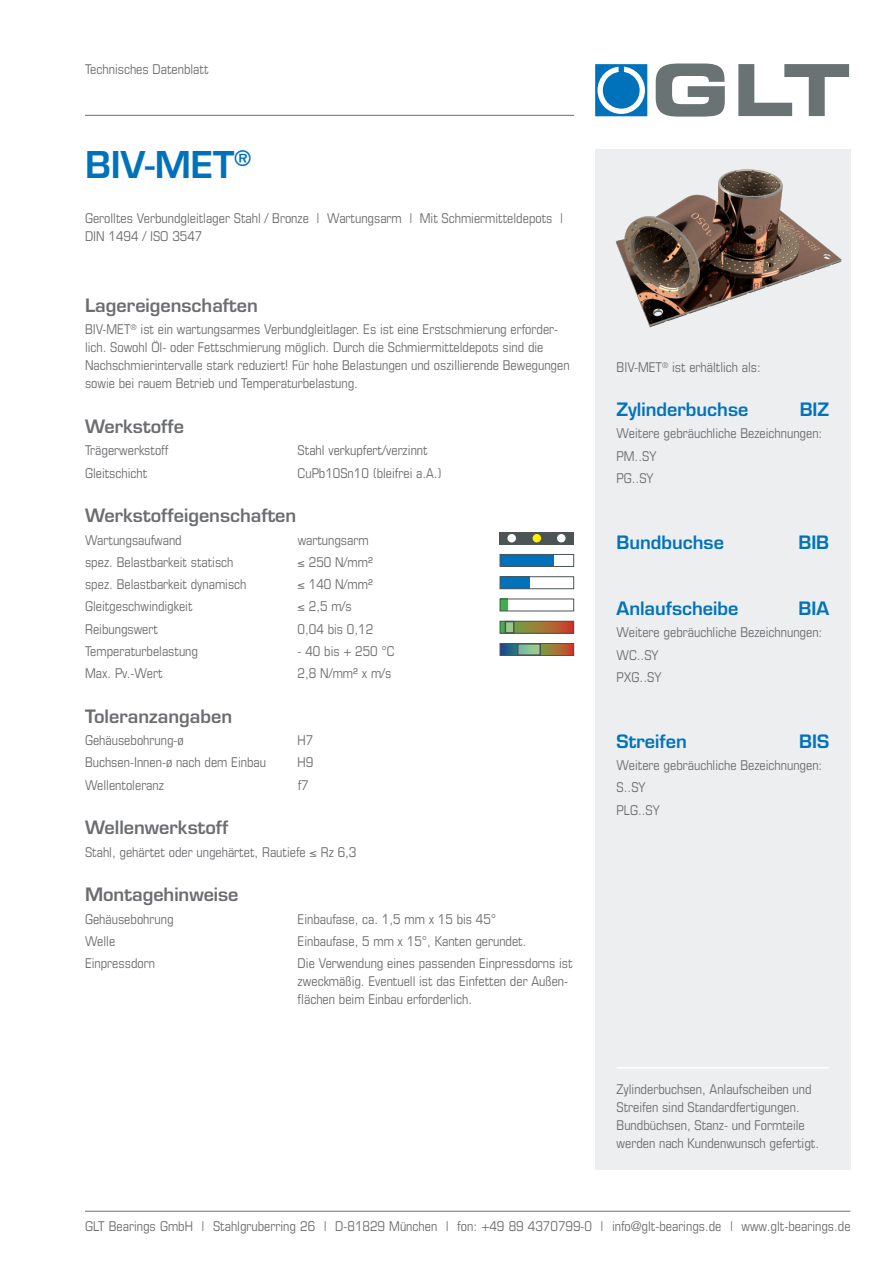
<style>
.page{position:relative;width:893px;height:1263px;background:#fff}
.page>*{position:absolute;margin:0;border:0;box-sizing:border-box;transform-origin:0 0}
.Headline_Produkt{font:600 36px "Eurostile";color:#0072bc}
.Überschrift_Eigensch{font:600 18px "Eurostile";color:#6c6d70}
.Headline_blau{font:600 18px "Eurostile";color:#0072bc}
.Einf__Abs__hängender{font:condensed 13.5px/18px "Eurostile";color:#6c6d70}
</style>
<div class="page">
<div style="left:595px;top:149px;width:255px;height:1020px;background:#eceeef"></div>
<img style="left:595px;top:95px;width:247px;height:233px">
<div style="left:500px;top:532px;width:74px;height:13px;background:#4d5455"></div>
<div style="left:533px;top:534px;width:8px;height:8px;background:#fff101;border-radius:50%"></div>
<div style="left:507px;top:534px;width:9px;height:8px;background:#fff;border-radius:50%"></div>
<div style="left:557px;top:534px;width:9px;height:8px;background:#fff;border-radius:50%"></div>
<svg style="left:502px;top:556px;width:52px;height:9px"></svg>
<div style="left:500px;top:554px;width:74px;height:13px;border:1px solid #4d5455"></div>
<svg style="left:502px;top:578px;width:28px;height:9px"></svg>
<div style="left:500px;top:576px;width:74px;height:13px;border:1px solid #4d5455"></div>
<svg style="left:502px;top:601px;width:6px;height:8px"></svg>
<svg style="left:502px;top:623px;width:70px;height:9px"></svg>
<div style="left:500px;top:621px;width:74px;height:13px;border:1px solid #4d5455"></div>
<div style="left:505px;top:622px;width:9px;height:11px;background:#9dc88e"></div>
<div style="left:505px;top:621px;width:9px;height:13px;border:2px solid #4d5455"></div>
<svg style="left:502px;top:645px;width:70px;height:9px"></svg>
<div style="left:500px;top:643px;width:74px;height:13px;border:1px solid #4d5455"></div>
<svg style="left:520px;top:646px;width:18px;height:7px"></svg>
<div style="left:517px;top:643px;width:24px;height:13px;border:2px solid #4d5455"></div>
<svg style="left:595px;top:64px;width:52px;height:52px"></svg>
<svg style="left:656px;top:64px;width:193px;height:53px"></svg>
<hr style="left:85px;top:115px;width:489px;height:1px;background:#6c6d70">
<hr style="left:85px;top:1211px;width:765px;height:1px;background:#6c6d70">
<hr style="left:617px;top:1067px;width:212px;height:1px;background:#fff">
<p class="Einf__Abs__hängender" style="left:85px;top:60px;width:125px">Technisches Datenblatt</p>
<p class="Headline_Produkt" style="left:85px;top:142px;width:167px">BIV-MET<sup>®</sup></p>
<p class="Einf__Abs__hängender" style="left:85px;top:209px;width:479px">Gerolltes Verbundgleitlager Stahl / Bronze | Wartungsarm | Mit Schmiermitteldepots |<br>DIN 1494 / ISO 3547</p>
<p class="Überschrift_Eigensch" style="left:85px;top:294px;width:174px">Lagereigenschaften</p>
<p class="Einf__Abs__hängender" style="left:85px;top:320px;width:486px">BIV-MET<sup>®</sup> ist ein wartungsarmes Verbundgleitlager. Es ist eine Erstschmierung erforder&shy;lich. Sowohl Öl- oder Fettschmierung möglich. Durch die Schmiermitteldepots sind die Nachschmierintervalle stark reduziert! Für hohe Belastungen und oszillierende Bewegungen sowie bei rauem Betrieb und Temperaturbelastung.</p>
<p class="Überschrift_Eigensch" style="left:85px;top:415px;width:101px">Werkstoffe</p>
<p class="Einf__Abs__hängender" style="left:85px;top:441px;width:85px">Trägerwerkstoff</p>
<p class="Einf__Abs__hängender" style="left:298px;top:441px;width:132px">Stahl verkupfert/verzinnt</p>
<p class="Einf__Abs__hängender" style="left:85px;top:463px;width:64px">Gleitschicht</p>
<p class="Einf__Abs__hängender" style="left:298px;top:463px;width:146px">CuPb10Sn10 (bleifrei a.A.)</p>
<p class="Überschrift_Eigensch" style="left:85px;top:504px;width:213px">Werkstoffeigenschaften</p>
<p class="Einf__Abs__hängender" style="left:85px;top:530px;width:98px">Wartungsaufwand</p>
<p class="Einf__Abs__hängender" style="left:298px;top:530px;width:72px">wartungsarm</p>
<p class="Einf__Abs__hängender" style="left:85px;top:553px;width:150px">spez. Belastbarkeit statisch</p>
<p class="Einf__Abs__hängender" style="left:298px;top:553px;width:77px">≤ 250 N/mm²</p>
<p class="Einf__Abs__hängender" style="left:85px;top:575px;width:163px">spez. Belastbarkeit dynamisch</p>
<p class="Einf__Abs__hängender" style="left:298px;top:575px;width:77px">≤ 140 N/mm²</p>
<p class="Einf__Abs__hängender" style="left:85px;top:597px;width:109px">Gleitgeschwindigkeit</p>
<p class="Einf__Abs__hängender" style="left:298px;top:597px;width:56px">≤ 2,5 m/s</p>
<p class="Einf__Abs__hängender" style="left:85px;top:619px;width:74px">Reibungswert</p>
<p class="Einf__Abs__hängender" style="left:298px;top:619px;width:77px">0,04 bis 0,12</p>
<p class="Einf__Abs__hängender" style="left:85px;top:642px;width:114px">Temperaturbelastung</p>
<p class="Einf__Abs__hängender" style="left:298px;top:642px;width:99px">- 40 bis + 250 °C</p>
<p class="Einf__Abs__hängender" style="left:85px;top:664px;width:79px">Max. Pv.-Wert</p>
<p class="Einf__Abs__hängender" style="left:298px;top:664px;width:95px">2,8 N/mm² x m/s</p>
<p class="Überschrift_Eigensch" style="left:85px;top:705px;width:149px">Toleranzangaben</p>
<p class="Einf__Abs__hängender" style="left:85px;top:731px;width:100px">Gehäusebohrung-ø</p>
<p class="Einf__Abs__hängender" style="left:298px;top:731px;width:17px">H7</p>
<p class="Einf__Abs__hängender" style="left:85px;top:753px;width:182px">Buchsen-Innen-ø nach dem Einbau</p>
<p class="Einf__Abs__hängender" style="left:298px;top:753px;width:17px">H9</p>
<p class="Einf__Abs__hängender" style="left:85px;top:776px;width:81px">Wellentoleranz</p>
<p class="Einf__Abs__hängender" style="left:298px;top:776px;width:13px">f7</p>
<p class="Überschrift_Eigensch" style="left:85px;top:816px;width:145px">Wellenwerkstoff</p>
<p class="Einf__Abs__hängender" style="left:85px;top:843px;width:273px">Stahl, gehärtet oder ungehärtet, Rautiefe ≤ Rz 6,3</p>
<p class="Überschrift_Eigensch" style="left:85px;top:883px;width:155px">Montagehinweise</p>
<p class="Einf__Abs__hängender" style="left:85px;top:910px;width:90px">Gehäusebohrung</p>
<p class="Einf__Abs__hängender" style="left:298px;top:910px;width:200px">Einbaufase, ca. 1,5 mm x 15 bis 45°</p>
<p class="Einf__Abs__hängender" style="left:85px;top:932px;width:32px">Welle</p>
<p class="Einf__Abs__hängender" style="left:298px;top:932px;width:230px">Einbaufase, 5 mm x 15°, Kanten gerundet.</p>
<p class="Einf__Abs__hängender" style="left:85px;top:954px;width:71px">Einpressdorn</p>
<p class="Einf__Abs__hängender" style="left:298px;top:954px;width:277px">Die Verwendung eines passenden Einpressdorns ist zweckmäßig. Eventuell ist das Einfetten der Außen&shy;flächen beim Einbau erforderlich.</p>
<p class="Einf__Abs__hängender" style="left:617px;top:358px;width:146px">BIV-MET<sup>®</sup> ist erhältlich als:</p>
<p class="Headline_blau" style="left:617px;top:398px;width:133px">Zylinderbuchse</p>
<p class="Headline_blau" style="left:800px;top:398px;width:31px">BIZ</p>
<p class="Einf__Abs__hängender" style="left:617px;top:424px;width:207px">Weitere gebräuchliche Bezeichnungen:</p>
<p class="Einf__Abs__hängender" style="left:617px;top:446px;width:41px">PM..SY</p>
<p class="Einf__Abs__hängender" style="left:617px;top:469px;width:39px">PG..SY</p>
<p class="Headline_blau" style="left:617px;top:531px;width:109px">Bundbuchse</p>
<p class="Headline_blau" style="left:798px;top:531px;width:32px">BIB</p>
<p class="Headline_blau" style="left:617px;top:597px;width:123px">Anlaufscheibe</p>
<p class="Headline_blau" style="left:799px;top:597px;width:32px">BIA</p>
<p class="Einf__Abs__hängender" style="left:617px;top:623px;width:207px">Weitere gebräuchliche Bezeichnungen:</p>
<p class="Einf__Abs__hängender" style="left:617px;top:645px;width:44px">WC..SY</p>
<p class="Einf__Abs__hängender" style="left:617px;top:668px;width:46px">PXG..SY</p>
<p class="Headline_blau" style="left:617px;top:730px;width:72px">Streifen</p>
<p class="Headline_blau" style="left:799px;top:730px;width:31px">BIS</p>
<p class="Einf__Abs__hängender" style="left:617px;top:756px;width:207px">Weitere gebräuchliche Bezeichnungen:</p>
<p class="Einf__Abs__hängender" style="left:617px;top:778px;width:30px">S..SY</p>
<p class="Einf__Abs__hängender" style="left:617px;top:800px;width:45px">PLG..SY</p>
<p class="Einf__Abs__hängender" style="left:617px;top:1080px;width:204px">Zylinderbuchsen, Anlaufscheiben und Streifen sind Standardfertigungen.<br>Bundbüchsen, Stanz- und Formteile werden nach Kundenwunsch gefertigt.</p>
<p class="Einf__Abs__hängender" style="left:85px;top:1217px;width:767px">GLT Bearings GmbH | Stahlgruberring 26 | D-81829 München | fon: +49 89 4370799-0 | info@glt-bearings.de | www.glt-bearings.de</p>
</div>
